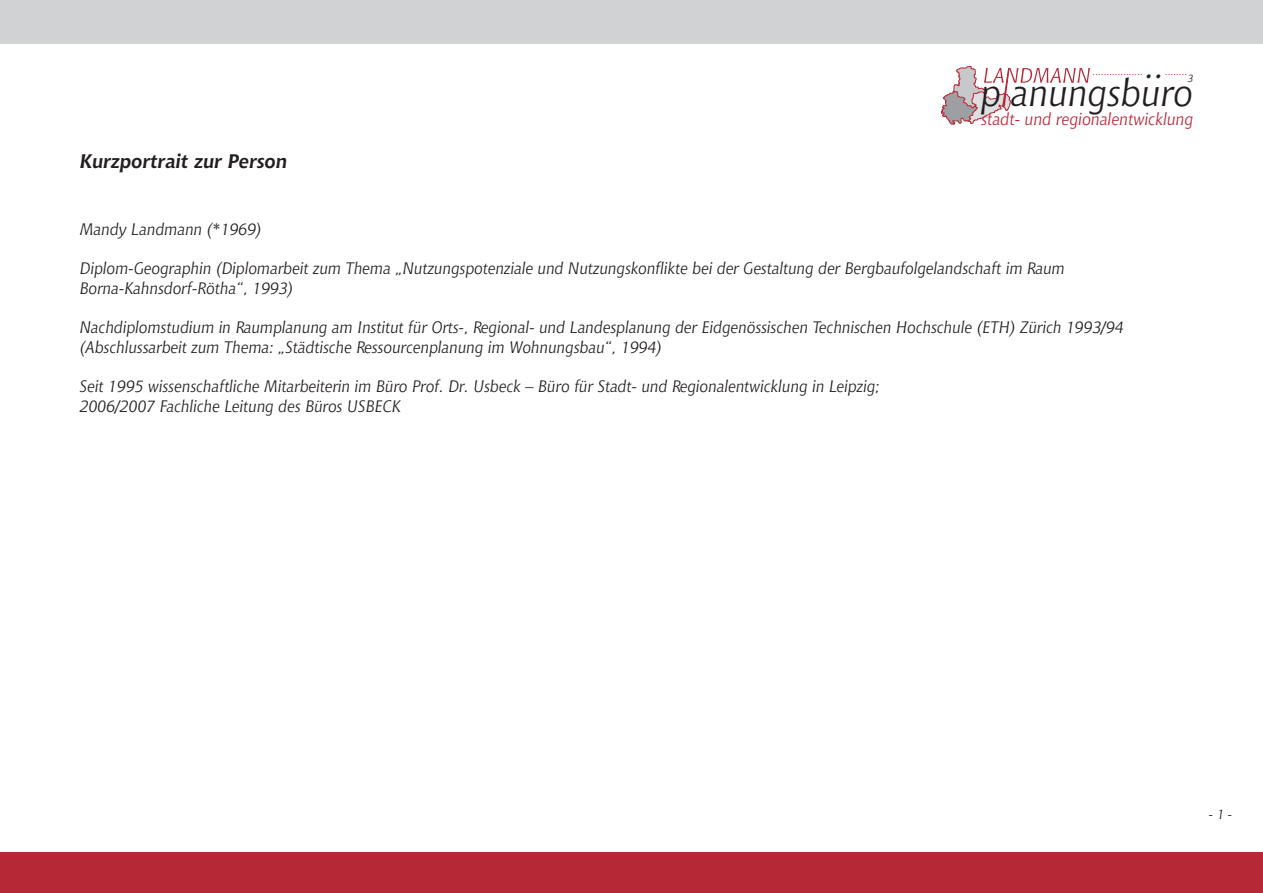
<style>
.page{position:relative;width:1263px;height:893px;background:#fff}
.page>*{position:absolute;margin:0;border:0;box-sizing:border-box;transform-origin:0 0}
.t1{font:italic 37.95px "Chianti BT";color:#231f20}
.t2{font:italic 36.15px "Chianti BT";color:#231f20}
.t3{font:italic 700 19.5px "Chianti BT";color:#231f20}
.t4{font:italic 16.95px "Chianti BT";color:#b72837}
.t5{font:italic 16.5px/19.6px "Chianti BT";color:#231f20}
.t6{font:italic 13.5px "Chianti BT";color:#231f20}
.t7{font:italic 10.5px "Chianti BT";color:#231f20}
.t8{font:italic 10.35px "Chianti BT";color:#b72837}
</style>
<div class="page">
<div style="left:0;top:0;width:1263px;height:44px;background:#d1d2d4"></div>
<div style="left:0;top:852px;width:1263px;height:41px;background:#b72837"></div>
<svg style="left:941px;top:66px;width:149px;height:59px"></svg>
<p class="t3" style="left:80px;top:153px;width:209px">Kurzportrait zur Person</p>
<p class="t8" style="left:1093px;top:68px;width:52px">..................</p>
<h2 class="t2" style="left:1145px;top:50px;width:21px">..</h2>
<p class="t8" style="left:1165px;top:67px;width:24px">........</p>
<p class="t7" style="left:1188px;top:74px;width:7px">3</p>
<h1 class="t1" style="left:981px;top:77px;width:214px">p anungsburo</h1>
<p class="t4" style="left:981px;top:112px;width:213px">stadt- und regionalentwicklung</p>
<p class="t5" style="left:80px;top:221px;width:183px">Mandy Landmann (*1969)</p>
<p class="t5" style="left:80px;top:260px;width:987px">Diplom-Geographin (Diplomarbeit zum Thema „Nutzungspotenziale und Nutzungskonflikte bei der Gestaltung der Bergbaufolgelandschaft im Raum<br>Borna-Kahnsdorf-Rötha“, 1993)</p>
<p class="t5" style="left:80px;top:319px;width:1045px">Nachdiplomstudium in Raumplanung am Institut für Orts-, Regional- und Landesplanung der Eidgenössischen Technischen Hochschule (ETH) Zürich 1993/94 (Abschlussarbeit zum Thema: „Städtische Ressourcenplanung im Wohnungsbau“, 1994)</p>
<p class="t5" style="left:80px;top:378px;width:802px">Seit 1995 wissenschaftliche Mitarbeiterin im Büro Prof. Dr. Usbeck – Büro für Stadt- und Regionalentwicklung in Leipzig;<br>2006/2007 Fachliche Leitung des Büros USBECK</p>
<p class="t6" style="left:1209px;top:808px;width:25px">- 1 -</p>
</div>
